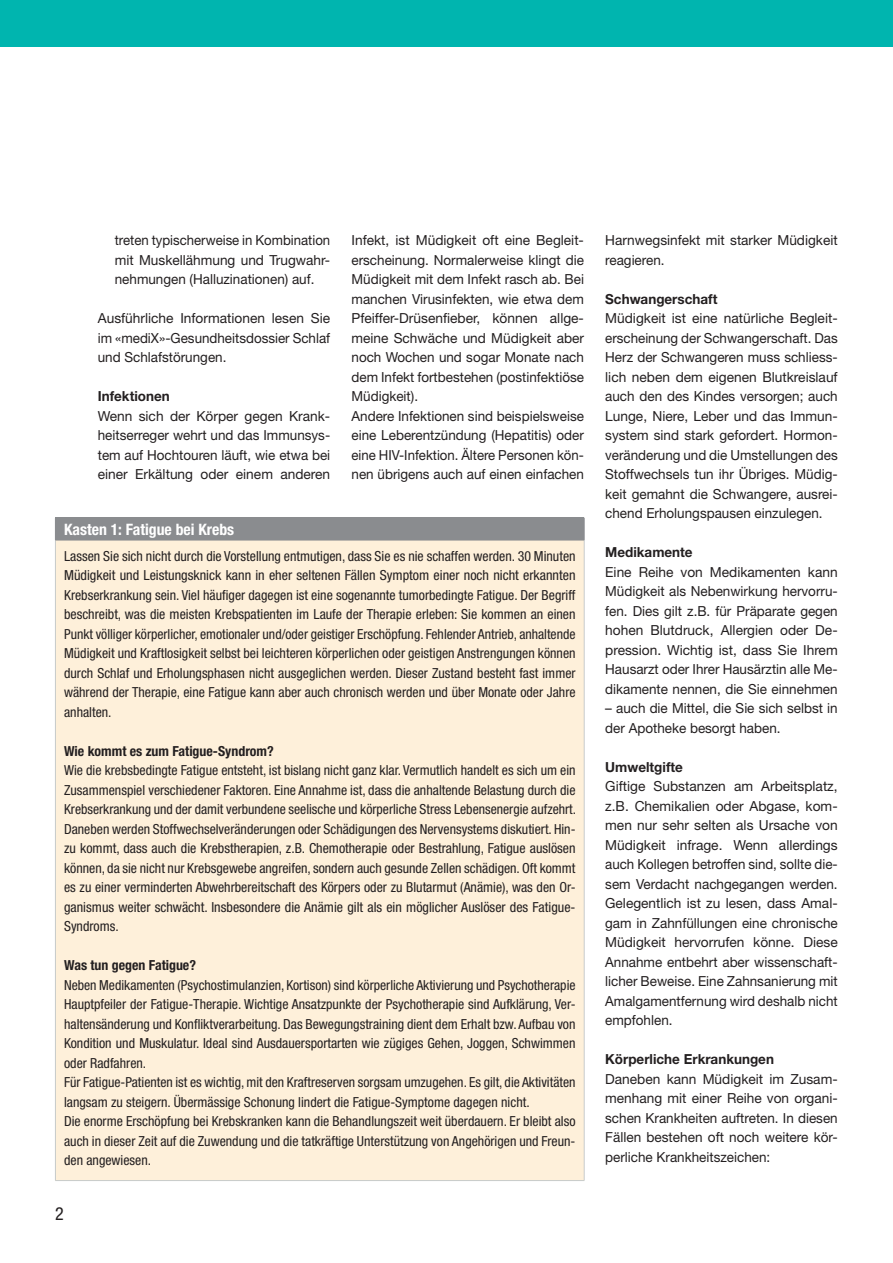
<style>
.page{position:relative;width:893px;height:1263px;background:#fff}
.page>*{position:absolute;margin:0;border:0;box-sizing:border-box;transform-origin:0 0}
.t1{font:condensed 18px "Helvetica Neue LT Std";color:#231f20}
.t2{font:700 condensed 15.75px "Helvetica Neue LT Std";color:#fff}
.t3{font:condensed 13.8px/19.5px "Helvetica Neue LT Std";color:#231f20;text-align:justify}
.t4{font:13.8px/19.5px "Helvetica Neue LT Std";color:#231f20;text-align:justify}
.t5{font:13.8px/19.5px "Helvetica Neue LT Std";color:#231f20;text-align:justify;scale:.95 1}
.t6{font:700 13.8px "Helvetica Neue LT Std";color:#231f20}
.t7{font:700 condensed 13.8px "Helvetica Neue LT Std";color:#231f20}
</style>
<div class="page">
<div style="left:55px;top:518px;width:529px;height:22px;background:#8a8c8f"></div>
<div style="left:55px;top:540px;width:529px;height:640px;background:#fef0da"></div>
<hr style="left:55px;top:540px;width:1px;height:640px;background:#c7cbca">
<hr style="left:584px;top:540px;width:1px;height:640px;background:#c7cbca">
<svg style="left:584px;top:518px;width:1px;height:22px"></svg>
<hr style="left:55px;top:540px;width:529px;height:1px;background:#8a8c8f">
<hr style="left:55px;top:1180px;width:529px;height:1px;background:#c7cbca">
<div style="left:0;top:0;width:893px;height:47px;background:#00b5af"></div>
<p class="t4" style="left:351px;top:230px;width:234px;text-align:left">Infekt, ist Müdigkeit oft eine Begleit&shy;erscheinung. Normalerweise klingt die Müdigkeit mit dem Infekt rasch ab. Bei manchen Virusinfekten, wie etwa dem Pfeiffer-Drüsenfieber, können allge&shy;meine Schwäche und Müdigkeit aber noch Wochen und sogar Monate nach dem Infekt fortbestehen (postinfektiöse Müdigkeit).<br>Andere Infektionen sind beispielsweise eine Leberentzündung (Hepatitis) oder eine HIV-Infektion. Ältere Personen kön&shy;nen übrigens auch auf einen einfachen</p>
<p class="t4" style="left:605px;top:230px;width:234px">Harnwegsinfekt mit starker Müdigkeit reagieren.</p>
<p class="t5" style="left:115px;top:230px;width:228px">treten typischerweise in Kombination mit Muskellähmung und Trugwahr&shy;nehmungen (Halluzinationen) auf.</p>
<p class="t4" style="left:98px;top:308px;width:234px">Ausführliche Informationen lesen Sie im «mediX»-Gesundheitsdossier Schlaf und Schlafstörungen.</p>
<p class="t6" style="left:98px;top:388px;width:74px">Infektionen</p>
<p class="t4" style="left:98px;top:406px;width:234px">Wenn sich der Körper gegen Krank&shy;heitserreger wehrt und das Immunsys&shy;tem auf Hochtouren läuft, wie etwa bei einer Erkältung oder einem anderen</p>
<p class="t6" style="left:605px;top:290px;width:114px">Schwangerschaft</p>
<p class="t4" style="left:605px;top:308px;width:234px">Müdigkeit ist eine natürliche Begleit&shy;erscheinung der Schwangerschaft. Das Herz der Schwangeren muss schliess&shy;lich neben dem eigenen Blutkreislauf auch den des Kindes versorgen; auch Lunge, Niere, Leber und das Immun&shy;system sind stark gefordert. Hormon&shy;veränderung und die Umstellungen des Stoffwechsels tun ihr Übriges. Müdig&shy;keit gemahnt die Schwangere, ausrei&shy;chend Erholungspausen einzulegen.</p>
<p class="t6" style="left:605px;top:544px;width:89px">Medikamente</p>
<p class="t4" style="left:605px;top:562px;width:234px">Eine Reihe von Medikamenten kann Müdigkeit als Nebenwirkung hervorru&shy;fen. Dies gilt z.B. für Präparate gegen hohen Blutdruck, Allergien oder De&shy;pression. Wichtig ist, dass Sie Ihrem Hausarzt oder Ihrer Hausärztin alle Me&shy;dikamente nennen, die Sie einnehmen</p>
<p class="t4" style="left:605px;top:698px;width:234px">– auch die Mittel, die Sie sich selbst in der Apotheke besorgt haben.</p>
<p class="t6" style="left:605px;top:758px;width:79px">Umweltgifte</p>
<p class="t4" style="left:605px;top:776px;width:234px">Giftige Substanzen am Arbeitsplatz, z.B. Chemikalien oder Abgase, kom&shy;men nur sehr selten als Ursache von Müdigkeit infrage. Wenn allerdings auch Kollegen betroffen sind, sollte die&shy;sem Verdacht nachgegangen werden.<br>Gelegentlich ist zu lesen, dass Amal&shy;gam in Zahnfüllungen eine chronische Müdigkeit hervorrufen könne. Diese Annahme entbehrt aber wissenschaft&shy;licher Beweise. Eine Zahnsanierung mit Amalgamentfernung wird deshalb nicht empfohlen.</p>
<p class="t6" style="left:605px;top:1051px;width:170px">Körperliche Erkrankungen</p>
<p class="t4" style="left:605px;top:1069px;width:234px">Daneben kann Müdigkeit im Zusam&shy;menhang mit einer Reihe von organi&shy;schen Krankheiten auftreten. In diesen Fällen bestehen oft noch weitere kör&shy;perliche Krankheitszeichen:</p>
<p class="t2" style="left:64px;top:520px;width:172px">Kasten 1: Fatigue bei Krebs</p>
<p class="t3" style="left:64px;top:546px;width:513px">Lassen Sie sich nicht durch die Vorstellung entmutigen, dass Sie es nie schaffen werden. 30 Minuten Müdigkeit und Leistungsknick kann in eher seltenen Fällen Symptom einer noch nicht erkannten Krebserkrankung sein. Viel häufiger dagegen ist eine sogenannte tumorbedingte Fatigue. Der Begriff beschreibt, was die meisten Krebspatienten im Laufe der Therapie erleben: Sie kommen an einen Punkt völliger körperlicher, emotionaler und/oder geistiger Erschöpfung. Fehlender Antrieb, anhaltende Müdigkeit und Kraftlosigkeit selbst bei leichteren körperlichen oder geistigen Anstrengungen können durch Schlaf und Erholungsphasen nicht ausgeglichen werden. Dieser Zustand besteht fast immer während der Therapie, eine Fatigue kann aber auch chronisch werden und über Monate oder Jahre anhalten.</p>
<p class="t7" style="left:64px;top:742px;width:211px">Wie kommt es zum Fatigue-Syndrom?</p>
<p class="t3" style="left:64px;top:761px;width:513px">Wie die krebsbedingte Fatigue entsteht, ist bislang nicht ganz klar. Vermutlich handelt es sich um ein Zusammenspiel verschiedener Faktoren. Eine Annahme ist, dass die anhaltende Belastung durch die Krebserkrankung und der damit verbundene seelische und körperliche Stress Lebensenergie aufzehrt.<br>Daneben werden Stoffwechselveränderungen oder Schädigungen des Nervensystems diskutiert. Hin&shy;zu kommt, dass auch die Krebstherapien, z.B. Chemotherapie oder Bestrahlung, Fatigue auslösen können, da sie nicht nur Krebsgewebe angreifen, sondern auch gesunde Zellen schädigen. Oft kommt es zu einer verminderten Abwehrbereitschaft des Körpers oder zu Blutarmut (Anämie), was den Or&shy;ganismus weiter schwächt. Insbesondere die Anämie gilt als ein möglicher Auslöser des Fatigue-Syndroms.</p>
<p class="t7" style="left:64px;top:957px;width:133px">Was tun gegen Fatigue?</p>
<p class="t3" style="left:64px;top:975px;width:513px;text-align:left">Neben Medikamenten (Psychostimulanzien, Kortison) sind körperliche Aktivierung und Psychotherapie Hauptpfeiler der Fatigue-Therapie. Wichtige Ansatzpunkte der Psychotherapie sind Aufklärung, Ver&shy;haltensänderung und Konfliktverarbeitung. Das Bewegungstraining dient dem Erhalt bzw. Aufbau von Kondition und Muskulatur. Ideal sind Ausdauersportarten wie zügiges Gehen, Joggen, Schwimmen oder Radfahren.<br>Für Fatigue-Patienten ist es wichtig, mit den Kraftreserven sorgsam umzugehen. Es gilt, die Aktivitäten langsam zu steigern. Übermässige Schonung lindert die Fatigue-Symptome dagegen nicht.<br>Die enorme Erschöpfung bei Krebskranken kann die Behandlungszeit weit überdauern. Er bleibt also auch in dieser Zeit auf die Zuwendung und die tatkräftige Unterstützung von Angehörigen und Freun&shy;den angewiesen.</p>
<h1 class="t1" style="left:55px;top:1203px;width:10px">2</h1>
</div>
